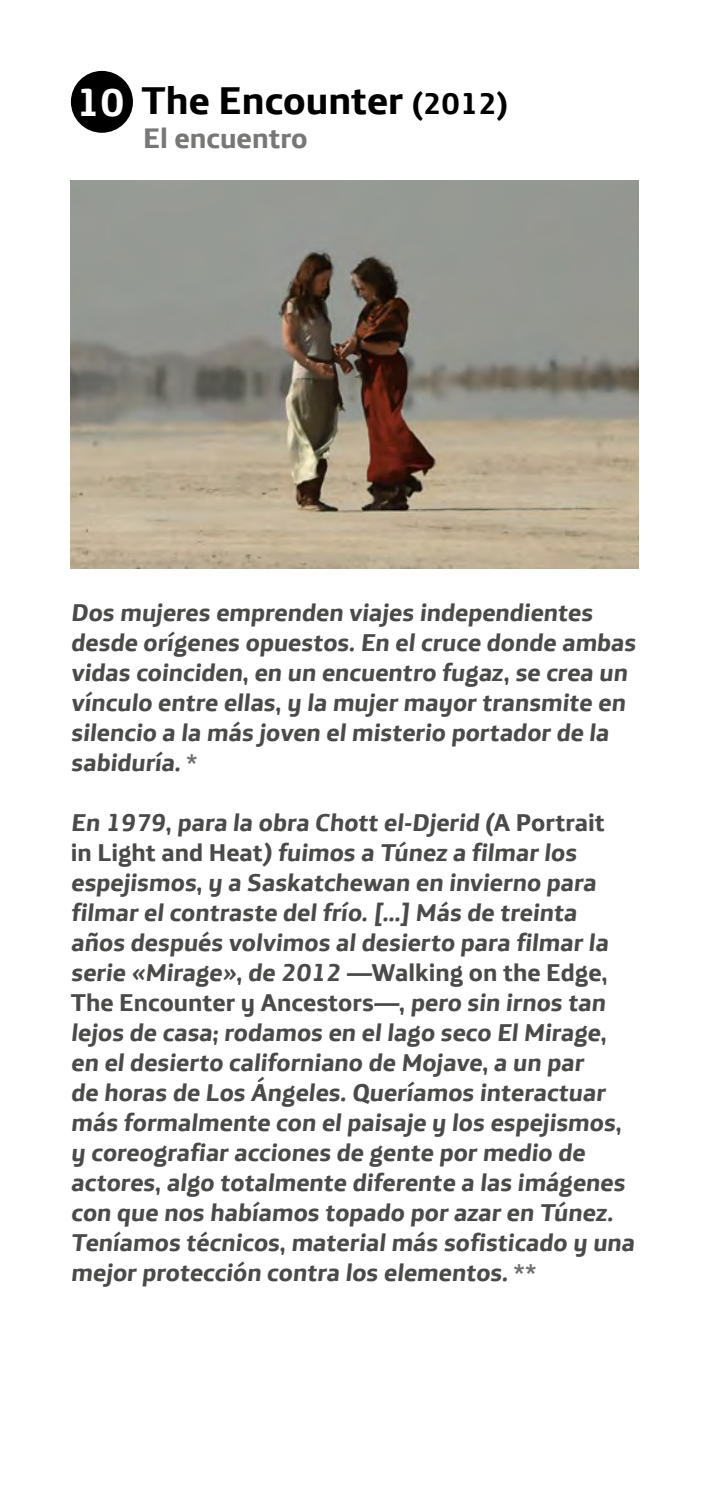
<style>
.page{position:relative;width:709px;height:1489px;background:#fff}
.page>*{position:absolute;margin:0;border:0;box-sizing:border-box;transform-origin:0 0}
.t1{font:700 39.75px "Telefonica";color:#000}
.t2{font:700 29px "Telefonica";color:#777776}
.t3{font:700 25px/30px "Telefonica";color:#4a4a49}
.s1{color:#fff}
.s2{font-size:30.5px}
.s3{color:#706f6f}
</style>
<div class="page">
<div style="left:71px;top:71px;width:62px;height:62px;background:#000;border-radius:50%"></div>
<img style="left:71px;top:181px;width:567px;height:387px">
<h1 class="t1" style="left:77px;top:65px;width:432px"><span class="s1">10</span> The Encounter <span class="s2">(2012)</span></h1>
<p class="t2" style="left:143px;top:111px;width:166px">El encuentro</p>
<p class="t3" style="left:71px;top:594px;width:570px">Dos mujeres emprenden viajes independientes desde orígenes opuestos.En elcruce donde ambas vidas coinciden,en un encuentro fugaz,se crea un vínculo entre ellas,y la mujer mayor transmite en silencio a la más joven elmisterio portador de la sabiduría. <span class="s3">*</span></p>
<p class="t3" style="left:71px;top:804px;width:569px">En 1979,para la obra Chott el-Djerid (A Po rt ra i t<br>i n L i g ht a n d H eat) fuimos a Túnez a filmar los espejismos,y a Saskatchewan en invierno para filmar elcontraste delfrío.[…] Más de treinta años después volvimos aldesierto para filmar la serie «Mirage»,de 2012 —Wa l ki ng o n th e Ed ge, The Encounter y Ancestors—,pero sin irnos tan lejos de casa;rodamos en ellago seco ElMirage, en eldesierto californiano de Mojave,a un par<br>de horas de Los Ángeles.Queríamos interactuar más formalmente con elpaisaje y los espejismos, y coreografiar acciones de gente por medio de actores,algo totalmente diferente a las imágenes con que nos habíamos topado por azar en Túnez.<br>Teníamos técnicos,materialmás sofisticado y una mejor protección contra los elementos. <span class="s3">* *</span></p>
</div>
